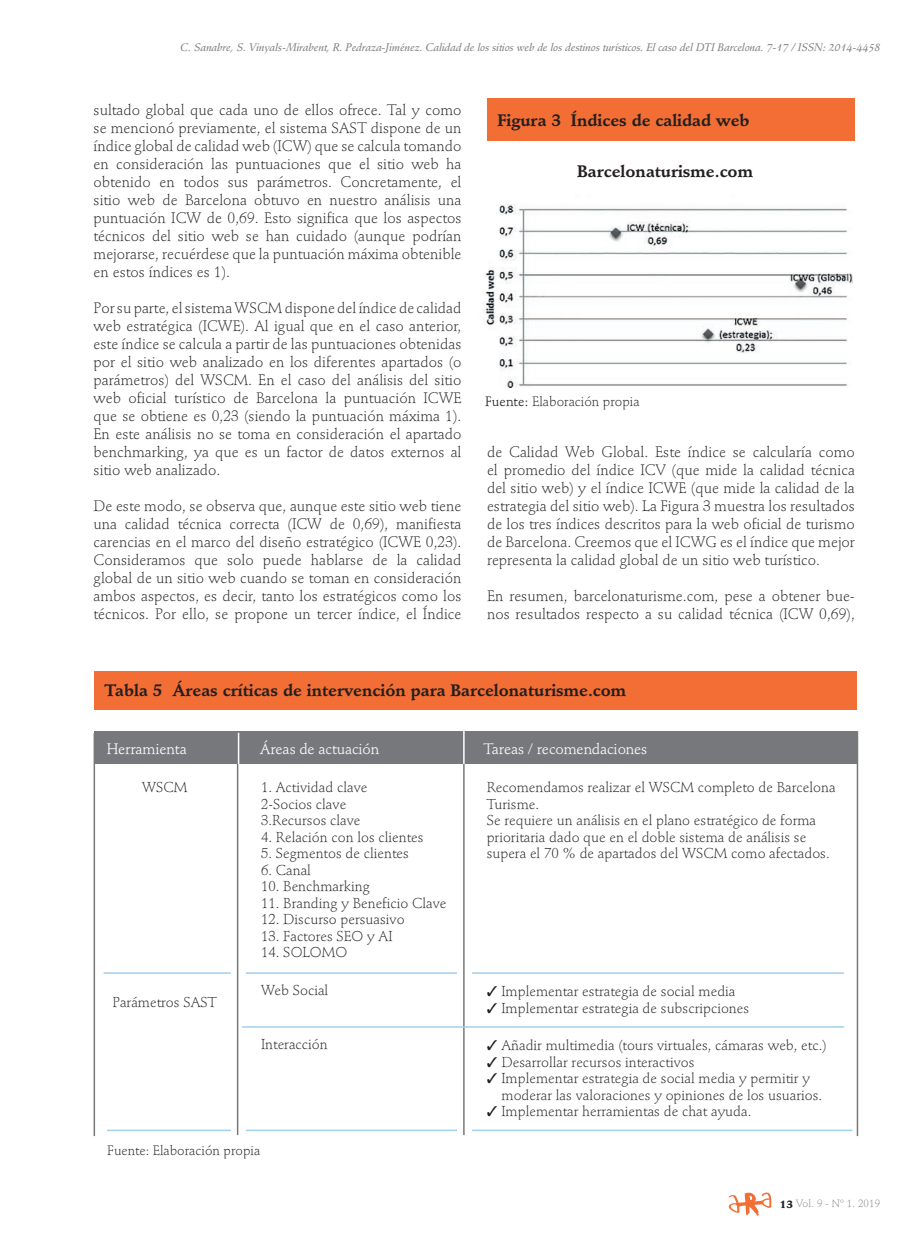
<style>
.page{position:relative;width:923px;height:1246px;background:#fff}
.page>*{position:absolute;margin:0;border:0;box-sizing:border-box;transform-origin:0 0}
.t1{font:700 16.5px "Stempel Schneidler";color:#231f20}
.t2{font:300 15px/18px "Stempel Schneidler";color:#231f20;text-align:justify}
.t3{font:15px "Stempel Schneidler";letter-spacing:-.01em;color:#fff}
.t4{font:300 14.25px/16.5px "Stempel Schneidler";color:#231f20}
.t5{font:300 13.5px "Stempel Schneidler";color:#231f20}
.t6{font:italic 10.95px "Stempel Schneidler Med";letter-spacing:-.01em;color:#808285}
.t7{font:300 10.5px "Stempel Schneidler";letter-spacing:.01em;color:#808285}
.s1{font-weight:400}
.s2{font-weight:900;color:#231f20}
</style>
<div class="page">
<svg style="left:728px;top:1192px;width:43px;height:24px"></svg>
<div style="left:487px;top:98px;width:368px;height:43px;background:#f26e34"></div>
<img style="left:482px;top:204px;width:370px;height:184px">
<div style="left:94px;top:671px;width:762px;height:38px;background:#f26e34"></div>
<hr style="left:856px;top:731px;width:2px;height:405px;background:#76787b">
<div style="left:95px;top:731px;width:762px;height:32px;background:#76787b"></div>
<hr style="left:94px;top:733px;width:1px;height:403px;background:#76787b">
<hr style="left:107px;top:1129px;width:745px;height:2px;background:#a1cfee">
<hr style="left:104px;top:972px;width:740px;height:2px;background:#a1cfee">
<hr style="left:238px;top:733px;width:1px;height:191px;background:#fff">
<hr style="left:463px;top:731px;width:1px;height:191px;background:#fff">
<svg style="left:231px;top:765px;width:15px;height:371px"></svg>
<hr style="left:237px;top:764px;width:1px;height:371px;background:#76787b">
<div style="left:457px;top:765px;width:15px;height:378px;background:#fff"></div>
<hr style="left:463px;top:764px;width:1px;height:371px;background:#76787b">
<hr style="left:242px;top:1026px;width:602px;height:2px;background:#a1cfee">
<p class="t6" style="left:180px;top:41px;width:702px">C. Sanabre, S. Vinyals-Mirabent, R. Pedraza-Jiménez. Calidad de los sitios web de los destinos turísticos. El caso del DTI Barcelona. 7-17 / ISSN: 2014-4458</p>
<p class="t2" style="left:94px;top:101px;width:369px">sultado global que cada uno de ellos ofrece. Tal y como se mencionó previamente, el sistema SAST dispone de un índice global de calidad web (ICW) que se calcula tomando en consideración las puntuaciones que el sitio web ha obtenido en todos sus parámetros. Concretamente, el sitio web de Barcelona obtuvo en nuestro análisis una puntuación ICW de 0,69. Esto significa que los aspectos técnicos del sitio web se han cuidado (aunque podrían mejorarse, recuérdese que la puntuación máxima obtenible en estos índices es 1).</p>
<p class="t2" style="left:94px;top:299px;width:369px">Por su parte, el sistema WSCM dispone del índice de calidad web estratégica (ICWE). Al igual que en el caso anterior, este índice se calcula a partir de las puntuaciones obtenidas por el sitio web analizado en los diferentes apartados (o parámetros) del WSCM. En el caso del análisis del sitio web oficial turístico de Barcelona la puntuación ICWE que se obtiene es 0,23 (siendo la puntuación máxima 1).<br>En este análisis no se toma en consideración el apartado benchmarking, ya que es un factor de datos externos al sitio web analizado.</p>
<p class="t2" style="left:94px;top:497px;width:369px">De este modo, se observa que, aunque este sitio web tiene una calidad técnica correcta (ICW de 0,69), manifiesta carencias en el marco del diseño estratégico (ICWE 0,23).<br>Consideramos que solo puede hablarse de la calidad global de un sitio web cuando se toman en consideración ambos aspectos, es decir, tanto los estratégicos como los técnicos. Por ello, se propone un tercer índice, el Índice</p>
<p class="t1" style="left:497px;top:110px;width:254px">Figura 3 Índices de calidad web</p>
<p class="t1" style="left:577px;top:161px;width:177px">Barcelonaturisme.com</p>
<p class="t5" style="left:485px;top:394px;width:156px"><span class="s1">Fuente:</span> Elaboración propia</p>
<p class="t2" style="left:487px;top:443px;width:369px">de Calidad Web Global. Este índice se calcularía como el promedio del índice ICV (que mide la calidad técnica del sitio web) y el índice ICWE (que mide la calidad de la estrategia del sitio web). La Figura 3 muestra los resultados de los tres índices descritos para la web oficial de turismo de Barcelona. Creemos que el ICWG es el índice que mejor representa la calidad global de un sitio web turístico.</p>
<p class="t2" style="left:487px;top:587px;width:369px">En resumen, barcelonaturisme.com, pese a obtener bue&shy;nos resultados respecto a su calidad técnica (ICW 0,69),</p>
<p class="t1" style="left:105px;top:681px;width:523px">Tabla 5 Áreas críticas de intervención para Barcelonaturisme.com</p>
<p class="t3" style="left:107px;top:739px;width:82px">Herramienta</p>
<p class="t3" style="left:260px;top:739px;width:121px">Áreas de actuación</p>
<p class="t3" style="left:483px;top:739px;width:165px">Tareas / recomendaciones</p>
<p class="t4" style="left:261px;top:779px;width:108px">1. Actividad clave<br>2-Socios clave<br>3.Recursos clave</p>
<p class="t4" style="left:261px;top:829px;width:164px">4. Relación con los clientes</p>
<p class="t4" style="left:261px;top:845px;width:149px">5. Segmentos de clientes</p>
<p class="t4" style="left:261px;top:862px;width:51px">6. Canal</p>
<p class="t4" style="left:261px;top:878px;width:110px">10. Benchmarking</p>
<p class="t4" style="left:261px;top:895px;width:187px">11. Branding y Beneficio Clave</p>
<p class="t4" style="left:261px;top:911px;width:145px">12. Discurso persuasivo</p>
<p class="t4" style="left:261px;top:928px;width:133px">13. Factores SEO y AI</p>
<p class="t4" style="left:261px;top:944px;width:88px">14. SOLOMO</p>
<p class="t4" style="left:261px;top:982px;width:69px">Web Social</p>
<p class="t4" style="left:487px;top:779px;width:350px">Recomendamos realizar el WSCM completo de Barcelona Turisme.<br>Se requiere un análisis en el plano estratégico de forma prioritaria dado que en el doble sistema de análisis se supera el 70 % de apartados del WSCM como afectados.</p>
<p class="t4" style="left:142px;top:779px;width:47px">WSCM</p>
<p class="t4" style="left:487px;top:983px;width:250px">✓ Implementar estrategia de social media</p>
<p class="t4" style="left:487px;top:1000px;width:264px">✓ Implementar estrategia de subscripciones</p>
<p class="t4" style="left:487px;top:1037px;width:341px">✓ Añadir multimedia (tours virtuales, cámaras web, etc.)</p>
<p class="t4" style="left:487px;top:1054px;width:209px">✓ Desarrollar recursos interactivos</p>
<p class="t4" style="left:501px;top:1070px;width:322px;text-indent:-15px">✓ Implementar estrategia de social media y permitir y moderar las valoraciones y opiniones de los usuarios.</p>
<p class="t4" style="left:487px;top:1103px;width:266px">✓ Implementar herramientas de chat ayuda.</p>
<p class="t4" style="left:113px;top:994px;width:106px">Parámetros SAST</p>
<p class="t4" style="left:261px;top:1036px;width:68px">Interacción</p>
<p class="t5" style="left:107px;top:1142px;width:155px">Fuente: Elaboración propia</p>
<p class="t7" style="left:779px;top:1198px;width:102px"><span class="s2">13</span> Vol. 9 - Nº 1. 2019</p>
</div>
